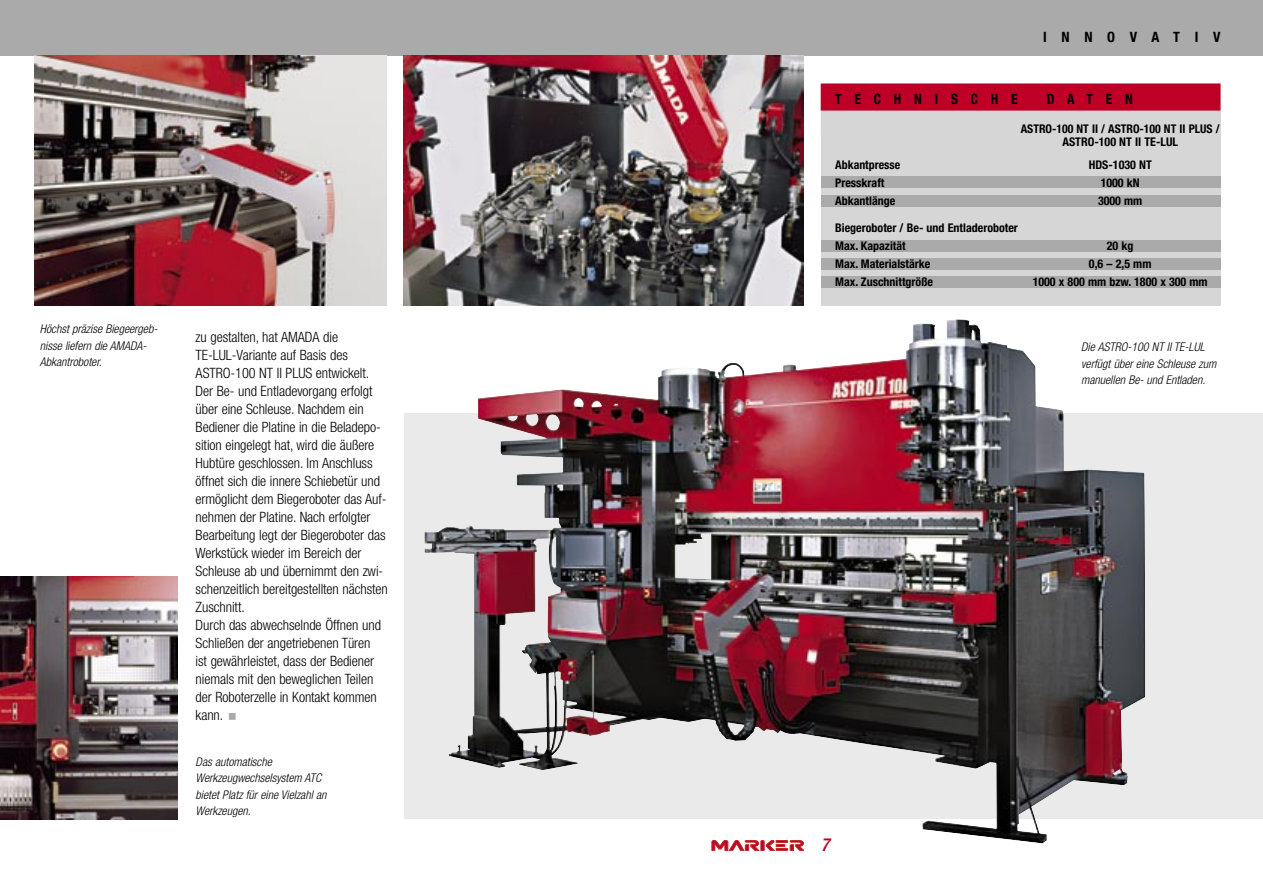
<style>
.page{position:relative;width:1263px;height:893px;background:#fff}
.page>*{position:absolute;margin:0;border:0;box-sizing:border-box;transform-origin:0 0}
.t1{font:italic 500 condensed 18px "Helvetica Neue";color:#be0027}
.t2{font:300 condensed 14.25px/18px "Helvetica Neue";letter-spacing:-.005em;color:#000}
.t3{font:700 condensed 14.25px "Helvetica Neue";letter-spacing:.945em;color:#000;scale:.95 1}
.t4{font:700 condensed 14.25px "Helvetica Neue";letter-spacing:1.03em;color:#000}
.t5{font:700 condensed 12px/12.8px "Helvetica Neue";color:#000;text-align:center}
.t6{font:italic 300 condensed 12px/16.5px "Helvetica Neue";color:#000}
</style>
<div class="page">
<svg style="left:712px;top:840px;width:92px;height:10px"></svg>
<div style="left:404px;top:414px;width:859px;height:405px;background:#eaeaea"></div>
<div style="left:0;top:0;width:1263px;height:55px;background:#aaa"></div>
<img style="left:34px;top:55px;width:353px;height:251px">
<img style="left:469px;top:319px;width:676px;height:448px">
<div style="left:821px;top:84px;width:399px;height:222px;background:#d6d6d6"></div>
<div style="left:821px;top:195px;width:399px;height:12px;background:#aaa"></div>
<div style="left:821px;top:84px;width:399px;height:27px;background:#be0027"></div>
<div style="left:821px;top:276px;width:399px;height:12px;background:#aaa"></div>
<div style="left:821px;top:240px;width:399px;height:12px;background:#aaa"></div>
<div style="left:821px;top:176px;width:399px;height:12px;background:#aaa"></div>
<div style="left:821px;top:258px;width:399px;height:12px;background:#aaa"></div>
<img style="left:404px;top:55px;width:400px;height:251px">
<img style="left:0;top:576px;width:177px;height:243px">
<p class="t6" style="left:40px;top:321px;width:118px">Höchst präzise Biegeergeb&shy;nisse liefern die AMADA-<br>Abkantroboter.</p>
<p class="t2" style="left:196px;top:328px;width:194px">zu gestalten, hat AMADA die<br>TE-LUL-Variante auf Basis des<br>ASTRO-100 NT II PLUS entwickelt.<br>Der Be- und Entladevorgang erfolgt über eine Schleuse. Nachdem ein<br>Bediener die Platine in die Beladepo&shy;sition eingelegt hat, wird die äußere<br>Hubtüre geschlossen. Im Anschluss öffnet sich die innere Schiebetür und ermöglicht dem Biegeroboter das Auf&shy;nehmen der Platine. Nach erfolgter<br>Bearbeitung legt der Biegeroboter das<br>Werkstück wieder im Bereich der<br>Schleuse ab und übernimmt den zwi&shy;schenzeitlich bereitgestellten nächsten<br>Zuschnitt.<br>Durch das abwechselnde Öffnen und<br>Schließen der angetriebenen Türen<br>ist gewährleistet, dass der Bediener niemals mit den beweglichen Teilen der Roboterzelle in Kontakt kommen kann.</p>
<p class="t6" style="left:196px;top:753px;width:132px">Das automatische<br>Werkzeugwechselsystem ATC bietet Platz für eine Vielzahl an<br>Werkzeugen.</p>
<p class="t4" style="left:1043px;top:28px;width:179px">INNOVATIV</p>
<p class="t3" style="left:835px;top:90px;width:194px">TECHNISCHE</p>
<p class="t3" style="left:1047px;top:90px;width:92px">DATEN</p>
<p class="t5" style="left:1021px;top:122px;width:200px">ASTRO-100 NT II / ASTRO-100 NT II PLUS /<br>ASTRO-100 NT II TE-LUL</p>
<p class="t5" style="left:835px;top:158px;width:67px">Abkantpresse</p>
<p class="t5" style="left:1089px;top:158px;width:65px">HDS-1030 NT</p>
<p class="t5" style="left:835px;top:176px;width:51px">Presskraft</p>
<p class="t5" style="left:1101px;top:176px;width:41px">1000 kN</p>
<p class="t5" style="left:835px;top:194px;width:62px">Abkantlänge</p>
<p class="t5" style="left:1098px;top:194px;width:46px">3000 mm</p>
<p class="t5" style="left:835px;top:219px;width:184px;line-height:18px;text-align:left">Biegeroboter / Be- und Entladeroboter<br>Max. Kapazität</p>
<p class="t5" style="left:1107px;top:239px;width:28px">20 kg</p>
<p class="t5" style="left:835px;top:257px;width:97px">Max. Materialstärke</p>
<p class="t5" style="left:1089px;top:257px;width:64px">0,6 – 2,5 mm</p>
<p class="t5" style="left:835px;top:275px;width:99px">Max. Zuschnittgröße</p>
<p class="t5" style="left:1033px;top:275px;width:177px">1000 x 800 mm bzw. 1800 x 300 mm</p>
<p class="t1" style="left:821px;top:834px;width:10px">7</p>
<p class="t6" style="left:1081px;top:339px;width:137px">Die ASTRO-100 NT II TE-LUL verfügt über eine Schleuse zum manuellen Be- und Entladen.</p>
</div>
